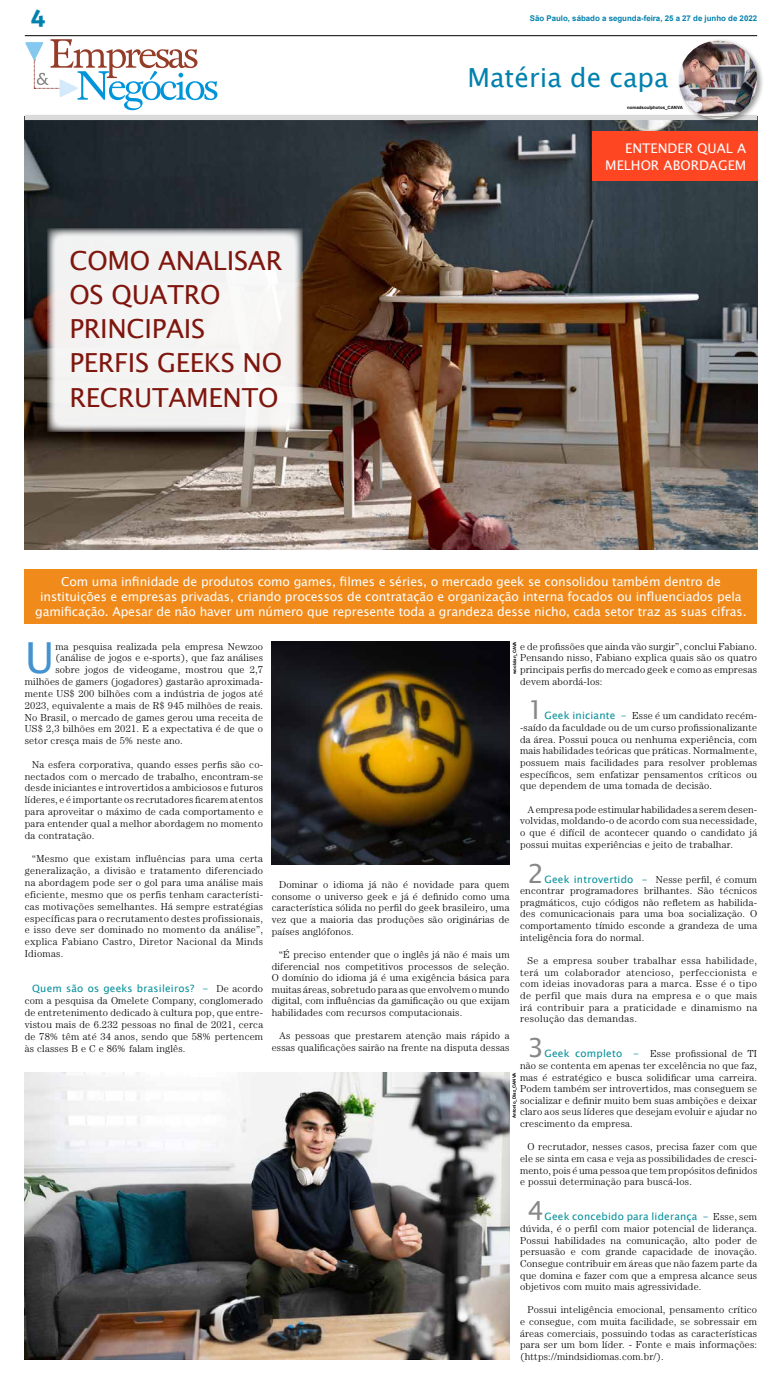
<style>
.page{position:relative;width:782px;height:1385px;background:#fff}
.page>*{position:absolute;margin:0;border:0;box-sizing:border-box;transform-origin:0 0}
.t1{font:42.79px "Lucida Sans Unicode";color:#4492cf}
.t2{font:26.25px/34.1px "Lucida Sans Unicode";letter-spacing:-.01em;color:#7f160e}
.t3{font:26.25px "Lucida Sans Unicode";color:#0081ad}
.t4{font:26.25px "Lucida Sans Unicode";color:#878787}
.t5{font:700 26.25px "Adelle";color:#0081ad}
.t6{font:13.21px/17.7px "Lucida Sans Unicode";color:#fff;text-align:right}
.t7{font:12.25px/14.9px "Lucida Sans Unicode";letter-spacing:-.01em;color:#fff;text-align:center}
.t8{font:300 10.06px/11.6px "Century";letter-spacing:.02em;color:#000;text-align:justify}
.t9{font:10.06px "Lucida Sans Unicode";letter-spacing:.02em;color:#008e99}
.t10{font:700 7.88px "Arial";color:#0081ad}
.t11{font:700 4.38px "Arial";color:#000}
.s1{font-family:"Century";font-weight:300;color:#000}
.s2{font-family:"Lucida Sans Unicode";font-weight:400;color:#008e99}
</style>
<div class="page">
<img style="left:25px;top:120px;width:731px;height:429px">
<div style="left:25px;top:115px;width:731px;height:5px;background:#dadada"></div>
<div style="left:25px;top:569px;width:731px;height:54px;background:#f08a1a"></div>
<hr style="left:25px;top:35px;width:731px;height:1px;background:#000">
<svg style="left:25px;top:39px;width:192px;height:71px"></svg>
<img style="left:25px;top:1072px;width:484px;height:287px">
<div style="left:676px;top:38px;width:88px;height:88px;background:#000;opacity:.4"></div>
<img style="left:678px;top:41px;width:78px;height:78px;border-radius:39px">
<img style="left:271px;top:641px;width:238px;height:223px">
<svg style="left:47px;top:228px;width:256px;height:204px;fill:#f4f3f3"></svg>
<div style="left:592px;top:131px;width:164px;height:50px;background:#fe4622"></div>
<h2 class="t5" style="left:31px;top:-2px;width:16px">4</h2>
<p class="t10" style="left:529px;top:12px;width:229px">São Paulo, sábado a segunda-feira, 25 a 27 de junho de 2022</p>
<h2 class="t3" style="left:467px;top:56px;width:202px">Matéria de capa</h2>
<p class="t11" style="left:627px;top:105px;width:57px">nomadsoulphotos_CANVA</p>
<h2 class="t2" style="left:69px;top:243px;width:214px">COMO ANALISAR<br>OS QUATRO<br>PRINCIPAIS<br>PERFIS GEEKS NO<br>RECRUTAMENTO</h2>
<h3 class="t6" style="left:605px;top:139px;width:142px">ENTENDER QUAL A<br>MELHOR ABORDAGEM</h3>
<p class="t7" style="left:35px;top:574px;width:712px">Com uma infinidade de produtos como games, filmes e séries, o mercado geek se consolidou também dentro de instituições e empresas privadas, criando processos de contratação e organização interna focados ou influenciados pela gamificação. Apesar de não haver um número que represente toda a grandeza desse nicho, cada setor traz as suas cifras.</p>
<h1 class="t1" style="left:25px;top:624px;width:31px">U</h1>
<p class="t8" style="left:55px;top:640px;width:209px">ma pesquisa realizada pela empresa Newzoo</p>
<p class="t8" style="left:55px;top:652px;width:209px">(análise de jogos e e-sports), que faz análises</p>
<p class="t8" style="left:55px;top:663px;width:209px">sobre jogos de videogame, mostrou que 2,7</p>
<p class="t8" style="left:25px;top:675px;width:240px">milhões de gamers (jogadores) gastarão aproximada-</p>
<p class="t8" style="left:25px;top:687px;width:240px">mente US$ 200 bilhões com a indústria de jogos até</p>
<p class="t8" style="left:25px;top:699px;width:240px">2023, equivalente a mais de R$ 945 milhões de reais.</p>
<p class="t8" style="left:25px;top:711px;width:240px">No Brasil, o mercado de games gerou uma receita de</p>
<p class="t8" style="left:25px;top:722px;width:240px">US$ 2,3 bilhões em 2021. E a expectativa é de que o</p>
<p class="t8" style="left:25px;top:734px;width:159px">setor cresça mais de 5% neste ano.</p>
<p class="t8" style="left:25px;top:758px;width:240px;text-indent:7px">Na esfera corporativa, quando esses perfis são co&shy;nectados com o mercado de trabalho, encontram-se desde iniciantes e introvertidos a ambiciosos e futuros líderes, e é importante os recrutadores ficarem atentos para aproveitar o máximo de cada comportamento e para entender qual a melhor abordagem no momento da contratação.</p>
<p class="t8" style="left:25px;top:852px;width:240px;text-indent:7px">“Mesmo que existam influências para uma certa generalização, a divisão e tratamento diferenciado na abordagem pode ser o gol para uma análise mais eficiente, mesmo que os perfis tenham característi&shy;cas motivações semelhantes. Há sempre estratégias específicas para o recrutamento destes profissionais, e isso deve ser dominado no momento da análise”, explica Fabiano Castro, Diretor Nacional da Minds Idiomas.</p>
<p class="t9" style="left:32px;top:980px;width:232px">Quem são os geeks brasileiros? - <span class="s1">De acordo</span></p>
<p class="t8" style="left:25px;top:994px;width:240px">com a pesquisa da Omelete Company, conglomerado de entretenimento dedicado à cultura pop, que entre&shy;vistou mais de 6.232 pessoas no final de 2021, cerca de 78% têm até 34 anos, sendo que 58% pertencem às classes B e C e 86% falam inglês.</p>
<p class="t11" style="left:511px;top:674px;width:34px;rotate:-90deg">woolzian_CAVA</p>
<p class="t8" style="left:520px;top:640px;width:238px">e de profissões que ainda vão surgir”, conclui Fabiano.<br>Pensando nisso, Fabiano explica quais são os quatro principais perfis do mercado geek e como as empresas devem abordá-los:</p>
<h2 class="t4" style="left:527px;top:689px;width:18px">1</h2>
<p class="t8" style="left:520px;top:710px;width:238px;text-indent:25px"><span class="s2">Geek iniciante -</span> Esse é um candidato recém--saído da faculdade ou de um curso profissionalizante da área. Possui pouca ou nenhuma experiência, com mais habilidades teóricas que práticas. Normalmente, possuem mais facilidades para resolver problemas específicos, sem enfatizar pensamentos críticos ou que dependem de uma tomada de decisão.</p>
<p class="t8" style="left:520px;top:803px;width:238px;text-indent:7px">A empresa pode estimular habilidades a serem desen&shy;volvidas, moldando-o de acordo com sua necessidade, o que é difícil de acontecer quando o candidato já possui muitas experiências e jeito de trabalhar.</p>
<h2 class="t4" style="left:527px;top:852px;width:18px">2</h2>
<p class="t8" style="left:520px;top:873px;width:239px;text-indent:25px"><span class="s2">Geek introvertido -</span> Nesse perfil, é comum encontrar programadores brilhantes. São técnicos pragmáticos, cujo códigos não refletem as habilida&shy;des comunicacionais para uma boa socialização. O comportamento tímido esconde a grandeza de uma inteligência fora do normal.</p>
<p class="t8" style="left:520px;top:954px;width:238px;text-indent:7px">Se a empresa souber trabalhar essa habilidade, terá um colaborador atencioso, perfeccionista e com ideias inovadoras para a marca. Esse é o tipo de perfil que mais dura na empresa e o que mais irá contribuir para a praticidade e dinamismo na resolução das demandas.</p>
<h2 class="t4" style="left:527px;top:1026px;width:18px">3</h2>
<p class="t8" style="left:271px;top:878px;width:239px;text-indent:7px">Dominar o idioma já não é novidade para quem consome o universo geek e já é definido como uma característica sólida no perfil do geek brasileiro, uma vez que a maioria das produções são originárias de países anglófonos.</p>
<p class="t8" style="left:271px;top:948px;width:239px;text-indent:7px">“É preciso entender que o inglês já não é mais um diferencial nos competitivos processos de seleção.<br>O domínio do idioma já é uma exigência básica para muitas áreas, sobretudo para as que envolvem o mundo digital, com influências da gamificação ou que exijam habilidades com recursos computacionais.</p>
<p class="t8" style="left:271px;top:1029px;width:239px;text-align:right">As pessoas que prestarem atenção mais rápido a essas qualificações sairão na frente na disputa dessas</p>
<p class="t8" style="left:520px;top:1047px;width:238px;text-indent:25px"><span class="s2">Geek completo -</span> Esse profissional de TI não se contenta em apenas ter excelência no que faz, mas é estratégico e busca solidificar uma carreira.<br>Podem também ser introvertidos, mas conseguem se socializar e definir muito bem suas ambições e deixar claro aos seus líderes que desejam evoluir e ajudar no crescimento da empresa.</p>
<p class="t8" style="left:520px;top:1140px;width:239px;text-indent:7px">O recrutador, nesses casos, precisa fazer com que ele se sinta em casa e veja as possibilidades de cresci&shy;mento, pois é uma pessoa que tem propósitos definidos e possui determinação para buscá-los.</p>
<h2 class="t4" style="left:527px;top:1189px;width:18px">4</h2>
<p class="t9" style="left:544px;top:1208px;width:214px">Geek concebido para liderança - <span class="s1">Esse, sem</span></p>
<p class="t8" style="left:520px;top:1222px;width:238px">dúvida, é o perfil com maior potencial de liderança.<br>Possui habilidades na comunicação, alto poder de persuasão e com grande capacidade de inovação.<br>Consegue contribuir em áreas que não fazem parte da que domina e fazer com que a empresa alcance seus objetivos com muito mais agressividade.</p>
<p class="t8" style="left:520px;top:1303px;width:238px;text-indent:7px">Possui inteligência emocional, pensamento crítico e consegue, com muita facilidade, se sobressair em áreas comerciais, possuindo todas as características para ser um bom líder. - Fonte e mais informações: (https://mindsidiomas.com.br/).</p>
<p class="t11" style="left:511px;top:1117px;width:47px;rotate:-90deg">Antonio_Diaz_CANVA</p>
</div>
